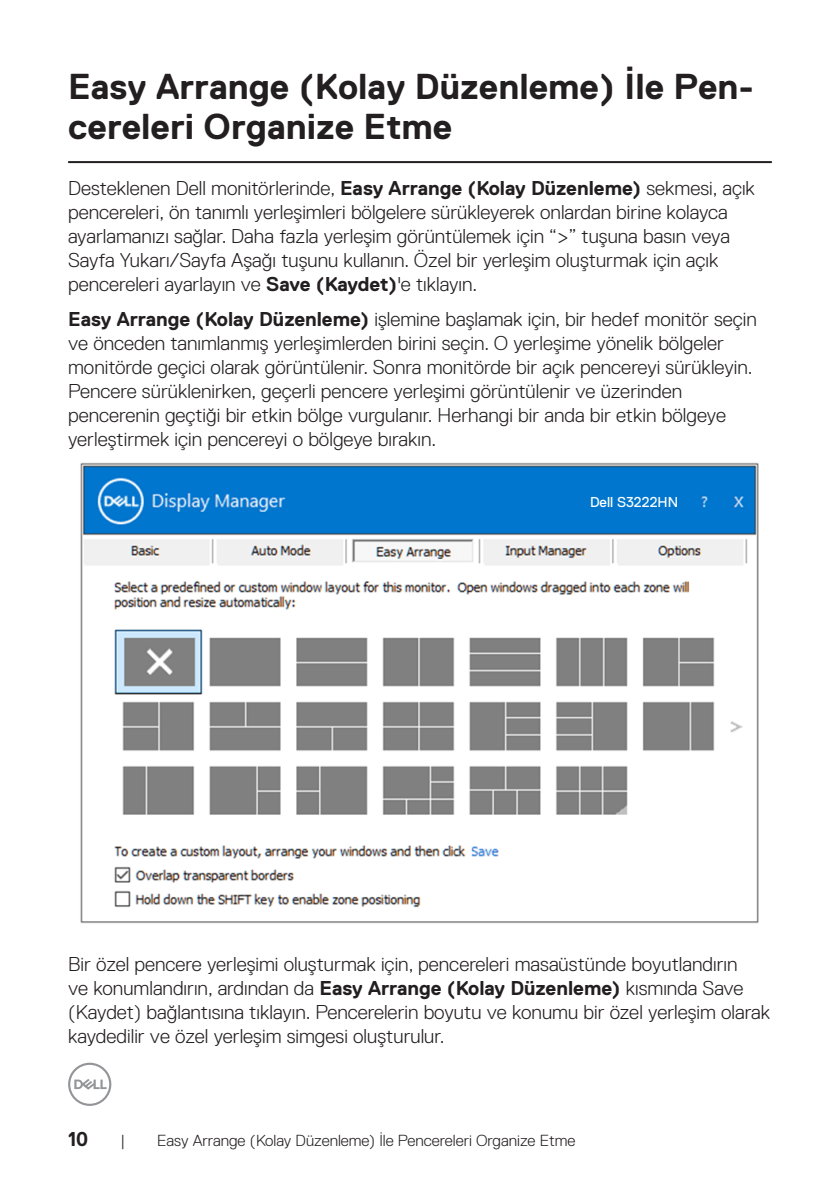
<style>
.page{position:relative;width:840px;height:1191px;background:#fff}
.page>*{position:absolute;margin:0;border:0;box-sizing:border-box;transform-origin:0 0}
.Head_1{font:700 36px/40px "Dell Replica";color:#231f20}
.Paragraph{font:300 20px/24px "Dell Replica";color:#231f20}
.t1{font:700 20px "Dell Replica";color:#231f20}
.t2{font:300 16px "Dell Replica";color:#231f20}
.t3{font:14.4px "Dell Replica";color:#fff}
.s1{font-weight:700}
</style>
<div class="page">
<svg style="left:68px;top:1062px;width:43px;height:44px"></svg>
<hr style="left:68px;top:161px;width:703px;height:2px;background:#231f20">
<img style="left:80px;top:462px;width:679px;height:462px">
<div style="left:579px;top:491px;width:109px;height:23px;background:#0076ce"></div>
<p class="Head_1" style="left:68px;top:66px;width:687px">Easy Arrange (Kolay Düzenleme) İle Pen&shy;cereleri Organize Etme</p>
<p class="Paragraph" style="left:68px;top:176px;width:688px">Desteklenen Dell monitörlerinde, <span class="s1">Easy Arrange (Kolay Düzenleme)</span> sekmesi, açık pencereleri, ön tanımlı yerleşimleri bölgelere sürükleyerek onlardan birine kolayca ayarlamanızı sağlar. Daha fazla yerleşim görüntülemek için “&gt;” tuşuna basın veya Sayfa Yukarı/Sayfa Aşağı tuşunu kullanın. Özel bir yerleşim oluşturmak için açık pencereleri ayarlayın ve <span class="s1">Save (Kaydet)</span>'e tıklayın.</p>
<p class="Paragraph" style="left:68px;top:307px;width:689px"><span class="s1">Easy Arrange (Kolay Düzenleme)</span> işlemine başlamak için, bir hedef monitör seçin ve önceden tanımlanmış yerleşimlerden birini seçin. O yerleşime yönelik bölgeler monitörde geçici olarak görüntülenir. Sonra monitörde bir açık pencereyi sürükleyin.<br>Pencere sürüklenirken, geçerli pencere yerleşimi görüntülenir ve üzerinden pencerenin geçtiği bir etkin bölge vurgulanır. Herhangi bir anda bir etkin bölgeye yerleştirmek için pencereyi o bölgeye bırakın.</p>
<p class="t3" style="left:589px;top:494px;width:90px">Dell S3222HN</p>
<p class="Paragraph" style="left:68px;top:952px;width:703px">Bir özel pencere yerleşimi oluşturmak için, pencereleri masaüstünde boyutlandırın<br>ve konumlandırın, ardından da <span class="s1">Easy Arrange (Kolay Düzenleme)</span> kısmında Save (Kaydet) bağlantısına tıklayın. Pencerelerin boyutu ve konumu bir özel yerleşim olarak kaydedilir ve özel yerleşim simgesi oluşturulur.</p>
<p class="t1" style="left:68px;top:1127px;width:22px">10</p>
<p class="t2" style="left:120px;top:1131px;width:6px">|</p>
<p class="t2" style="left:157px;top:1131px;width:419px">Easy Arrange (Kolay Düzenleme) İle Pencereleri Organize Etme</p>
</div>
